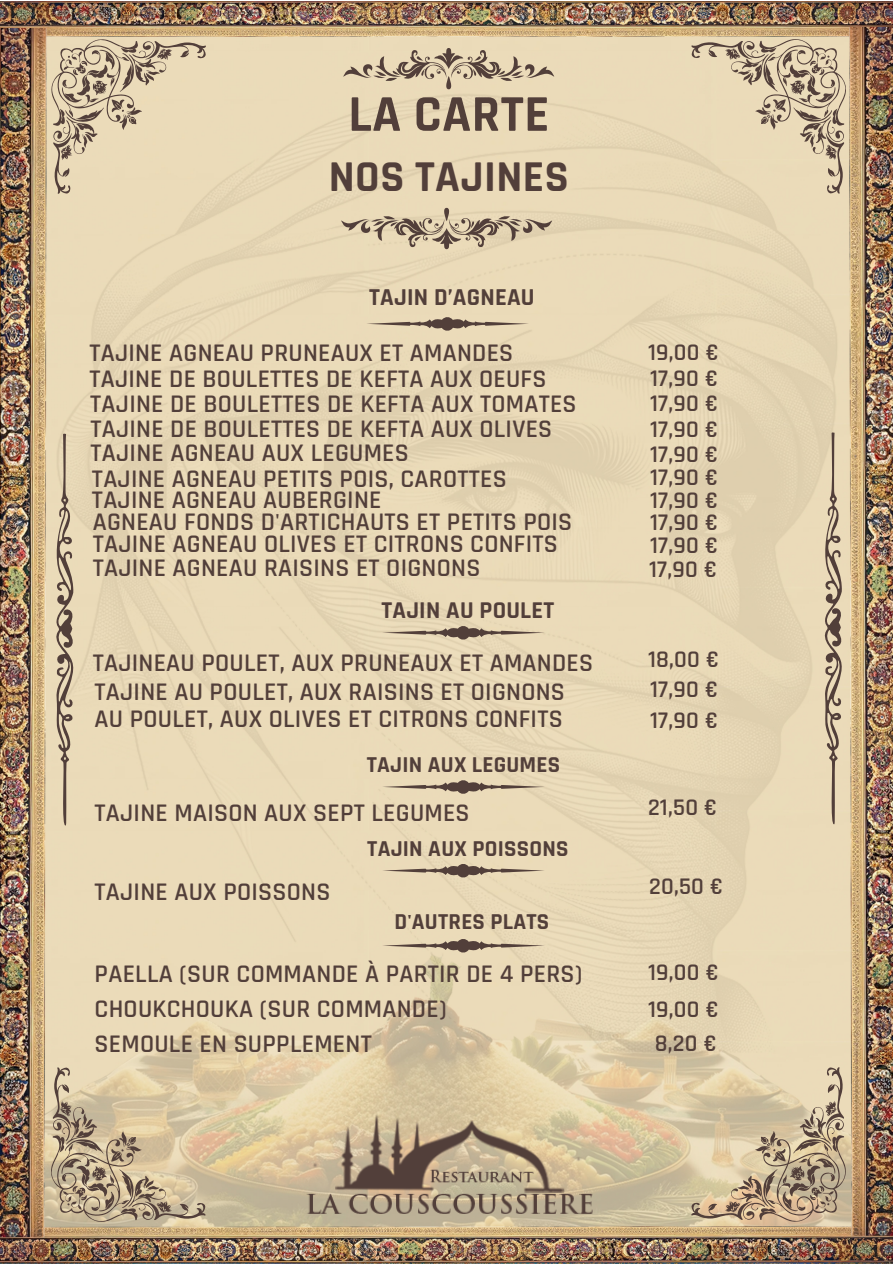
<style>
.page{position:relative;width:893px;height:1264px;background:#fff}
.page>*{position:absolute;margin:0;border:0;box-sizing:border-box;transform-origin:0 0}
.t1{font:700 52.05px "Rajdhani";letter-spacing:.01em;color:#523f3a}
.t2{font:700 44.55px "Rajdhani";letter-spacing:.01em;color:#523f3a}
.t3{font:600 25.65px "Rajdhani";letter-spacing:.01em;color:#523f3a}
.t4{font:600 25.5px "Rajdhani";letter-spacing:.01em;color:#523f3a}
.t5{font:700 24.6px "Rajdhani";letter-spacing:.01em;color:#523f3a}
.t6{font:700 24.3px "Rajdhani";letter-spacing:.01em;color:#523f3a}
.t7{font:600 24.15px "Rajdhani";letter-spacing:.01em;color:#523f3a}
.t8{font:700 22.95px "Rajdhani";letter-spacing:.01em;color:#523f3a}
</style>
<div class="page">
<img style="left:0;top:1px;width:892px;height:1262px">
<svg style="left:691px;top:39px;width:155px;height:155px"></svg>
<svg style="left:51px;top:39px;width:155px;height:155px"></svg>
<svg style="left:691px;top:1067px;width:155px;height:154px"></svg>
<svg style="left:51px;top:1067px;width:154px;height:155px"></svg>
<svg style="left:343px;top:48px;width:211px;height:41px"></svg>
<svg style="left:341px;top:208px;width:211px;height:41px"></svg>
<svg style="left:51px;top:433px;width:27px;height:397px"></svg>
<svg style="left:819px;top:432px;width:27px;height:397px"></svg>
<svg style="left:366px;top:316px;width:163px;height:16px"></svg>
<img style="left:294px;top:1113px;width:305px;height:103px">
<svg style="left:382px;top:625px;width:163px;height:15px"></svg>
<svg style="left:382px;top:862px;width:163px;height:16px"></svg>
<svg style="left:382px;top:779px;width:163px;height:15px"></svg>
<svg style="left:382px;top:937px;width:163px;height:16px"></svg>
<p class="t1" style="left:348px;top:82px;width:202px">LA CARTE</p>
<p class="t2" style="left:329px;top:149px;width:241px">NOS TAJINES</p>
<p class="t5" style="left:369px;top:282px;width:167px">TAJIN D’AGNEAU</p>
<h2 class="t7" style="left:648px;top:338px;width:72px">19,00 €</h2>
<p class="t7" style="left:650px;top:388px;width:69px">17,90 €</p>
<p class="t3" style="left:89px;top:337px;width:425px">TAJINE AGNEAU PRUNEAUX ET AMANDES</p>
<p class="t3" style="left:89px;top:363px;width:458px">TAJINE DE BOULETTES DE KEFTA AUX OEUFS</p>
<h3 class="t7" style="left:650px;top:363px;width:69px">17,90 €</h3>
<p class="t7" style="left:650px;top:415px;width:69px">17,90 €</p>
<h3 class="t3" style="left:90px;top:388px;width:488px">TAJINE DE BOULETTES DE KEFTA AUX TOMATES</h3>
<h3 class="t4" style="left:91px;top:413px;width:463px">TAJINE DE BOULETTES DE KEFTA AUX OLIVES</h3>
<h3 class="t3" style="left:91px;top:437px;width:320px">TAJINE AGNEAU AUX LEGUMES</h3>
<h3 class="t7" style="left:650px;top:439px;width:69px">17,90 €</h3>
<h3 class="t7" style="left:650px;top:462px;width:69px">17,90 €</h3>
<h3 class="t3" style="left:92px;top:462px;width:416px">TAJINE AGNEAU PETITS POIS, CAROTTES</h3>
<h3 class="t3" style="left:92px;top:484px;width:291px">TAJINE AGNEAU AUBERGINE</h3>
<h3 class="t3" style="left:93px;top:506px;width:481px">AGNEAU FONDS D'ARTICHAUTS ET PETITS POIS</h3>
<h3 class="t7" style="left:650px;top:507px;width:69px">17,90 €</h3>
<h3 class="t3" style="left:93px;top:528px;width:466px">TAJINE AGNEAU OLIVES ET CITRONS CONFITS</h3>
<p class="t3" style="left:93px;top:552px;width:389px">TAJINE AGNEAU RAISINS ET OIGNONS</p>
<h3 class="t7" style="left:650px;top:485px;width:69px">17,90 €</h3>
<h3 class="t7" style="left:650px;top:530px;width:69px">17,90 €</h3>
<h3 class="t7" style="left:649px;top:554px;width:69px">17,90 €</h3>
<h3 class="t6" style="left:381px;top:595px;width:174px">TAJIN AU POULET</h3>
<h3 class="t3" style="left:93px;top:647px;width:502px">TAJINEAU POULET, AUX PRUNEAUX ET AMANDES</h3>
<h3 class="t3" style="left:95px;top:676px;width:472px">TAJINE AU POULET, AUX RAISINS ET OIGNONS</h3>
<h3 class="t3" style="left:95px;top:703px;width:469px">AU POULET, AUX OLIVES ET CITRONS CONFITS</h3>
<p class="t8" style="left:367px;top:750px;width:195px">TAJIN AUX LEGUMES</p>
<h1 class="t3" style="left:95px;top:797px;width:376px">TAJINE MAISON AUX SEPT LEGUMES</h1>
<p class="t3" style="left:95px;top:876px;width:237px">TAJINE AUX POISSONS</p>
<h3 class="t8" style="left:367px;top:834px;width:203px">TAJIN AUX POISSONS</h3>
<p class="t8" style="left:394px;top:907px;width:156px">D'AUTRES PLATS</p>
<p class="t3" style="left:95px;top:958px;width:489px">PAELLA (SUR COMMANDE À PARTIR DE 4 PERS)</p>
<h3 class="t3" style="left:95px;top:993px;width:353px">CHOUKCHOUKA (SUR COMMANDE)</h3>
<p class="t3" style="left:95px;top:1028px;width:279px">SEMOULE EN SUPPLEMENT</p>
<p class="t7" style="left:648px;top:644px;width:73px">18,00 €</p>
<h4 class="t7" style="left:650px;top:674px;width:69px">17,90 €</h4>
<h4 class="t7" style="left:650px;top:705px;width:69px">17,90 €</h4>
<h4 class="t7" style="left:648px;top:792px;width:71px">21,50 €</h4>
<h4 class="t7" style="left:649px;top:872px;width:76px">20,50 €</h4>
<h4 class="t7" style="left:648px;top:957px;width:72px">19,00 €</h4>
<h4 class="t7" style="left:648px;top:994px;width:72px">19,00 €</h4>
<h4 class="t7" style="left:654px;top:1028px;width:63px">8,20 €</h4>
</div>
